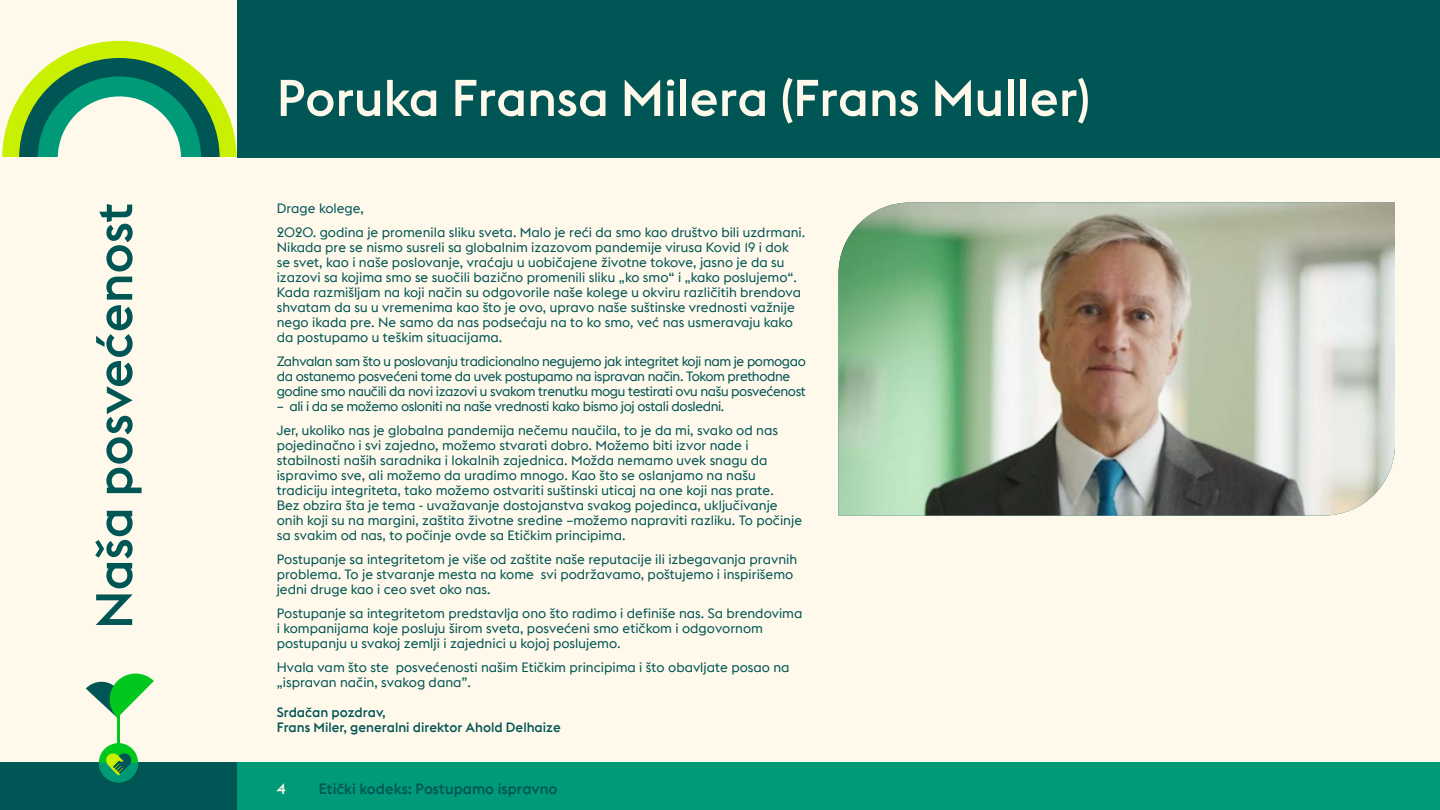
<style>
.page{position:relative;width:1440px;height:810px;background:#fff9eb}
.page>*{position:absolute;margin:0;border:0;box-sizing:border-box;transform-origin:0 0}
.t1{font:500 50.78px "Euclid Flex";color:#fff9eb}
.t2{font:500 50.78px "Euclid Flex";color:#055}
.t3{font:500 15px "Euclid Flex";color:#055}
.t4{font:500 15px "Euclid Flex";color:#fff9eb}
.t5{font:13.5px/15px "Euclid Flex";color:#055}
.t6{font:13.5px/15px "Euclid Flex";letter-spacing:-.03em;color:#055}
.t7{font:500 13.5px/15px "Euclid Flex";color:#055}
</style>
<div class="page">
<div style="left:237px;top:0;width:1203px;height:158px;background:#055"></div>
<img style="left:838px;top:202px;width:557px;height:314px">
<svg style="left:2px;top:41px;width:235px;height:116px"></svg>
<div style="left:202px;top:763px;width:1238px;height:47px;background:#009a78"></div>
<div style="left:0;top:763px;width:237px;height:47px;background:#055"></div>
<hr style="left:117px;top:710px;width:3px;height:33px;background:#00c81e">
<svg style="left:86px;top:673px;width:68px;height:45px"></svg>
<div style="left:99px;top:743px;width:39px;height:39px;background:#00c81e;border-radius:50%"></div>
<svg style="left:99px;top:753px;width:39px;height:29px"></svg>
<h1 class="t2" style="left:84px;top:629px;width:428px;rotate:-90deg">Naša posvećenost</h1>
<h1 class="t1" style="left:277px;top:67px;width:815px">Poruka Fransa Milera (Frans Muller)</h1>
<p class="t5" style="left:277px;top:197px;width:530px;line-height:24px">Drage kolege,<br>2020. godina je promenila sliku sveta. Malo je reći da smo kao društvo bili uzdrmani.</p>
<p class="t5" style="left:277px;top:240px;width:526px">Nikada pre se nismo susreli sa globalnim izazovom pandemije virusa Kovid 19 i dok se svet, kao i naše poslovanje, vraćaju u uobičajene životne tokove, jasno je da su izazovi sa kojima smo se suočili bazično promenili sliku „ko smo“ i „kako poslujemo“.<br>Kada razmišljam na koji način su odgovorile naše kolege u okviru različitih brendova shvatam da su u vremenima kao što je ovo, upravo naše suštinske vrednosti važnije nego ikada pre. Ne samo da nas podsećaju na to ko smo, već nas usmeravaju kako da postupamo u teškim situacijama.</p>
<p class="t6" style="left:277px;top:354px;width:531px">Zahvalan sam što u poslovanju tradicionalno negujemo jak integritet koji nam je pomogao da ostanemo posvećeni tome da uvek postupamo na ispravan način. Tokom prethodne godine smo naučili da novi izazovi u svakom trenutku mogu testirati ovu našu posvećenost</p>
<p class="t6" style="left:277px;top:395px;width:503px;line-height:24px">– ali i da se možemo osloniti na naše vrednosti kako bismo joj ostali dosledni.<br>Jer, ukoliko nas je globalna pandemija nečemu naučila, to je da mi, svako od nas</p>
<p class="t5" style="left:277px;top:438px;width:527px">pojedinačno i svi zajedno, možemo stvarati dobro. Možemo biti izvor nade i stabilnosti naših saradnika i lokalnih zajednica. Možda nemamo uvek snagu da ispravimo sve, ali možemo da uradimo mnogo. Kao što se oslanjamo na našu tradiciju integriteta, tako možemo ostvariti suštinski uticaj na one koji nas prate.<br>Bez obzira šta je tema - uvažavanje dostojanstva svakog pojedinca, uključivanje onih koji su na margini, zaštita životne sredine –možemo napraviti razliku. To počinje sa svakim od nas, to počinje ovde sa Etičkim principima.</p>
<p class="t5" style="left:277px;top:552px;width:522px">Postupanje sa integritetom je više od zaštite naše reputacije ili izbegavanja pravnih problema. To je stvaranje mesta na kome svi podržavamo, poštujemo i inspirišemo jedni druge kao i ceo svet oko nas.</p>
<p class="t5" style="left:277px;top:606px;width:527px">Postupanje sa integritetom predstavlja ono što radimo i definiše nas. Sa brendovima i kompanijama koje posluju širom sveta, posvećeni smo etičkom i odgovornom postupanju u svakoj zemlji i zajednici u kojoj poslujemo.</p>
<p class="t5" style="left:277px;top:660px;width:514px">Hvala vam što ste posvećenosti našim Etičkim principima i što obavljate posao na „ispravan način, svakog dana”.</p>
<p class="t7" style="left:277px;top:705px;width:286px">Srdačan pozdrav,<br>Frans Miler, generalni direktor Ahold Delhaize</p>
<p class="t4" style="left:277px;top:780px;width:10px">4</p>
<p class="t3" style="left:319px;top:780px;width:240px">Etički kodeks: Postupamo ispravno</p>
</div>
